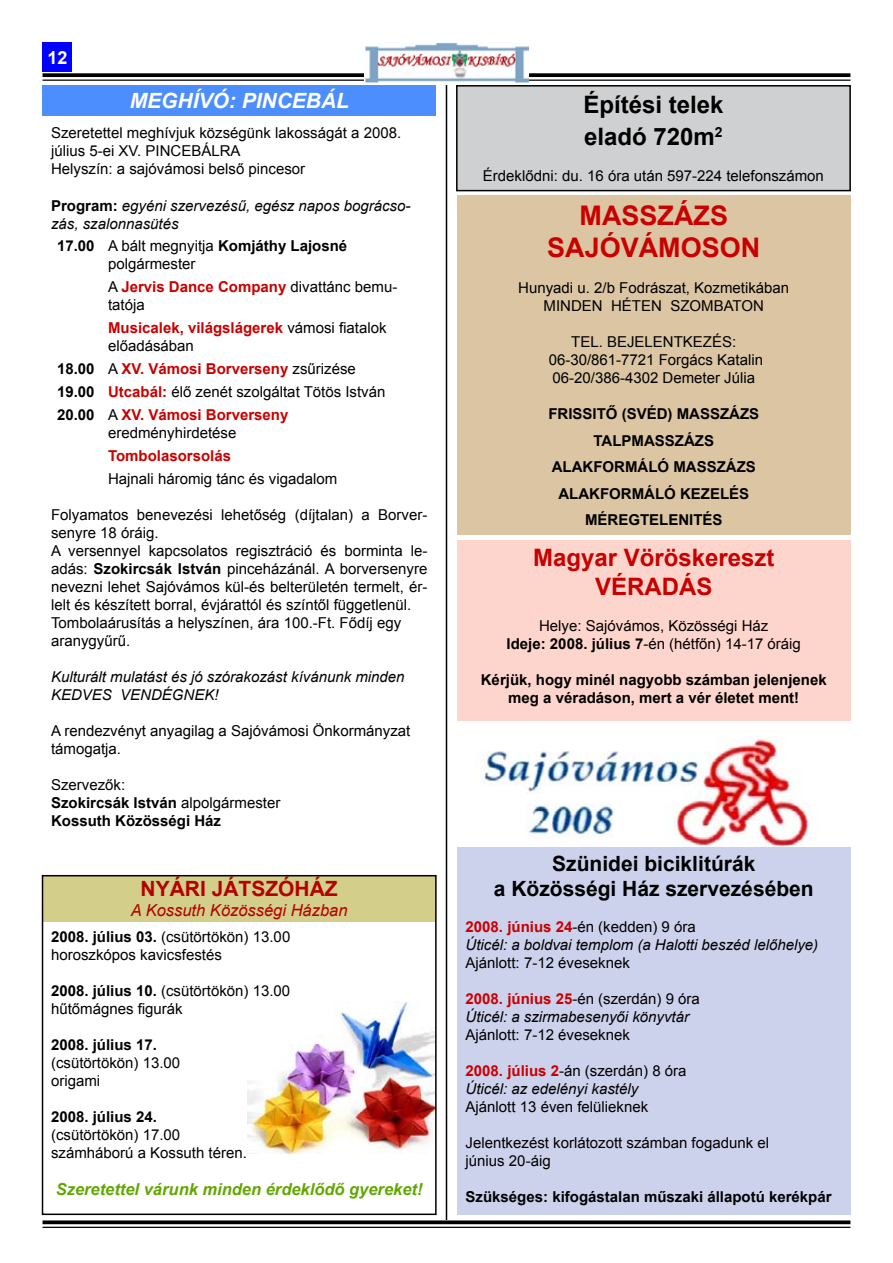
<style>
.page{position:relative;width:893px;height:1263px;background:#fff}
.page>*{position:absolute;margin:0;border:0;box-sizing:border-box;transform-origin:0 0}
.t1{font:700 27px/32.4px "Arial";color:#c90000;text-align:center}
.t2{font:700 24px/28.8px "Arial";color:#c90000;text-align:center}
.t3{font:700 24px/32.4px "Arial";color:#000}
.t4{font:700 21px/25.2px "Arial";color:#000;text-align:center}
.t5{font:italic 700 21px "Arial";color:#fff}
.t6{font:700 21px "Arial";color:#b40000}
.t7{font:700 18px "Arial";color:#fff}
.t8{font:italic 700 16.5px "Arial";color:#62a700}
.t9{font:italic 16.5px "Arial";color:#b40000}
.t10{font:15px/18px "Arial";color:#000}
.t11{font:italic 15px/18px "Arial";color:#000}
.t12{font:700 15px/26.5px "Arial";color:#000;text-align:center}
.t13{font:700 15px/23px "Arial";color:#c90000}
.s1{font-weight:700;font-style:normal}
.s2{font-weight:700}
.s3{font-weight:700;color:#c90000}
.s4{color:#000}
.s5{font-weight:400;color:#000}
.s6{font-weight:400}
.s7{font-weight:700;font-style:normal;color:#c90000}
.s8{font-style:normal}
</style>
<div class="page">
<div style="left:43px;top:43px;width:29px;height:29px;background:#00f"></div>
<svg style="left:43px;top:73px;width:807px;height:4px;background:#131313"></svg>
<hr style="left:43px;top:80px;width:807px;height:1px;background:#000">
<img style="left:365px;top:43px;width:163px;height:40px">
<hr style="left:446px;top:85px;width:1px;height:1135px;background:#000">
<div style="left:457px;top:196px;width:393px;height:339px;background:#dbc5a2"></div>
<div style="left:457px;top:86px;width:393px;height:105px;background:#cfd0d2"></div>
<div style="left:456px;top:85px;width:395px;height:106px;border:2px solid #000"></div>
<div style="left:457px;top:847px;width:393px;height:368px;background:#ccd1ec"></div>
<div style="left:43px;top:875px;width:393px;height:47px;background:#d3ce89"></div>
<div style="left:43px;top:85px;width:393px;height:31px;background:#4d8eff"></div>
<img style="left:483px;top:737px;width:328px;height:109px">
<img style="left:248px;top:1001px;width:186px;height:152px">
<div style="left:42px;top:875px;width:395px;height:340px;border:2px solid #000"></div>
<div style="left:457px;top:540px;width:393px;height:180px;background:#fed5cc"></div>
<svg style="left:43px;top:1220px;width:807px;height:4px;background:#1d1d1d"></svg>
<hr style="left:43px;top:1227px;width:807px;height:1px;background:#000">
<p class="t7" style="left:47px;top:46px;width:22px">12</p>
<h3 class="t5" style="left:130px;top:87px;width:221px">MEGHÍVÓ: PINCEBÁL</h3>
<p class="t10" style="left:51px;top:124px;width:352px">Szeretettel meghívjuk községünk lakosságát a 2008. július 5-ei XV. PINCEBÁLRA<br>Helyszín: a sajóvámosi belső pincesor</p>
<p class="t11" style="left:51px;top:196px;width:361px"><span class="s1">Program:</span> egyéni szervezésű, egész napos bográcso&shy;zás, szalonnasütés</p>
<p class="t10" style="left:108px;top:237px;width:241px;text-indent:-51px"><span class="s2">17.00</span> A bált megnyitja <span class="s2">Komjáthy Lajosné </span>polgármester</p>
<p class="t10" style="left:108px;top:278px;width:291px">A <span class="s3">Jervis Dance Company</span> divattánc bemu&shy;tatója</p>
<p class="t10" style="left:108px;top:319px;width:280px"><span class="s3">Musicalek, világslágerek</span> vámosi fiatalok előadásában</p>
<p class="t13" style="left:57px;top:358px;width:330px"><span class="s4">18.00</span> <span class="s5">A</span> XV. Vámosi Borverseny <span class="s5">zsűrizése<br></span><span class="s4">19.00</span> Utcabál: <span class="s5">élő zenét szolgáltat Tötös István<br></span><span class="s4">20.00</span> <span class="s5">A</span> XV. Vámosi Borverseny</p>
<p class="t10" style="left:108px;top:424px;width:130px">eredményhirdetése</p>
<p class="t13" style="left:108px;top:445px;width:125px">Tombolasorsolás</p>
<p class="t10" style="left:108px;top:470px;width:231px">Hajnali háromig tánc és vigadalom</p>
<p class="t10" style="left:51px;top:506px;width:378px">Folyamatos benevezési lehetőség (díjtalan) a Borver&shy;senyre 18 óráig.<br>A versennyel kapcsolatos regisztráció és borminta le&shy;adás: <span class="s2">Szokircsák István</span> pinceházánál. A borversenyre nevezni lehet Sajóvámos kül-és belterületén termelt, ér&shy;lelt és készített borral, évjárattól és színtől függetlenül.<br>Tombolaárusítás a helyszínen, ára 100.-Ft. Fődíj egy aranygyűrű.</p>
<p class="t11" style="left:51px;top:668px;width:355px">Kulturált mulatást és jó szórakozást kívánunk minden<br>KEDVES VENDÉGNEK!</p>
<p class="t10" style="left:51px;top:722px;width:361px">A rendezvényt anyagilag a Sajóvámosi Önkormányzat támogatja.</p>
<p class="t12" style="left:51px;top:776px;width:231px;line-height:18px;text-align:left"><span class="s6">Szervezők:<br></span>Szokircsák István <span class="s6">alpolgármester<br></span>Kossuth Közösségi Ház</p>
<h3 class="t6" style="left:141px;top:875px;width:199px">NYÁRI JÁTSZÓHÁZ</h3>
<p class="t9" style="left:131px;top:900px;width:218px">A Kossuth Közösségi Házban</p>
<p class="t10" style="left:51px;top:927px;width:241px"><span class="s2">2008. július 03.</span> (csütörtökön) 13.00 horoszkópos kavicsfestés</p>
<p class="t10" style="left:51px;top:981px;width:241px"><span class="s2">2008. július 10.</span> (csütörtökön) 13.00 hűtőmágnes figurák</p>
<p class="t12" style="left:51px;top:1031px;width:107px">2008. július 17.</p>
<p class="t10" style="left:51px;top:1053px;width:131px">(csütörtökön) 13.00 origami</p>
<p class="t12" style="left:51px;top:1103px;width:107px">2008. július 24.</p>
<p class="t10" style="left:51px;top:1125px;width:197px">(csütörtökön) 17.00 számháború a Kossuth téren.</p>
<p class="t8" style="left:56px;top:1179px;width:368px">Szeretettel várunk minden érdeklődő gyereket!</p>
<h2 class="t3" style="left:583px;top:89px;width:142px">Építési telek eladó 720m<sup>2</sup></h2>
<p class="t10" style="left:483px;top:167px;width:343px">Érdeklődni: du. 16 óra után 597-224 telefonszámon</p>
<h1 class="t1" style="left:547px;top:200px;width:215px">MASSZÁZS<br>SAJÓVÁMOSON</h1>
<p class="t10" style="left:518px;top:279px;width:272px;text-align:center">Hunyadi u. 2/b Fodrászat, Kozmetikában<br>MINDEN HÉTEN SZOMBATON</p>
<p class="t10" style="left:549px;top:333px;width:216px;text-align:center">TEL. BEJELENTKEZÉS:<br>06-30/861-7721 Forgács Katalin<br>06-20/386-4302 Demeter Júlia</p>
<p class="t12" style="left:548px;top:401px;width:212px">FRISSITŐ (SVÉD) MASSZÁZS<br>TALPMASSZÁZS<br>ALAKFORMÁLÓ MASSZÁZS<br>ALAKFORMÁLÓ KEZELÉS<br>MÉREGTELENITÉS</p>
<h2 class="t2" style="left:533px;top:544px;width:243px">Magyar Vöröskereszt<br>VÉRADÁS</h2>
<p class="t10" style="left:507px;top:617px;width:296px;text-align:center">Helye: Sajóvámos, Közösségi Ház<br><span class="s2">Ideje: 2008. július 7</span>-én (hétfőn) 14-17 óráig</p>
<p class="t12" style="left:481px;top:671px;width:347px;line-height:18px">Kérjük, hogy minél nagyobb számban jelenjenek meg a véradáson, mert a vér életet ment!</p>
<h3 class="t4" style="left:494px;top:852px;width:321px">Szünidei biciklitúrák<br>a Közösségi Ház szervezésében</h3>
<p class="t11" style="left:466px;top:918px;width:354px"><span class="s7">2008. június 24</span><span class="s8">-én (kedden) 9 óra<br></span>Úticél: a boldvai templom (a Halotti beszéd lelőhelye)</p>
<p class="t10" style="left:466px;top:954px;width:166px">Ajánlott: 7-12 éveseknek</p>
<p class="t11" style="left:466px;top:990px;width:236px"><span class="s7">2008. június 25</span><span class="s8">-én (szerdán) 9 óra<br></span>Úticél: a szirmabesenyői könyvtár</p>
<p class="t10" style="left:466px;top:1026px;width:166px">Ajánlott: 7-12 éveseknek</p>
<p class="t11" style="left:466px;top:1062px;width:222px"><span class="s7">2008. július 2</span><span class="s8">-án (szerdán) 8 óra<br></span>Úticél: az edelényi kastély</p>
<p class="t10" style="left:466px;top:1098px;width:184px">Ajánlott 13 éven felülieknek</p>
<p class="t10" style="left:466px;top:1134px;width:305px">Jelentkezést korlátozott számban fogadunk el június 20-áig</p>
<p class="t12" style="left:466px;top:1184px;width:367px">Szükséges: kifogástalan műszaki állapotú kerékpár</p>
</div>
